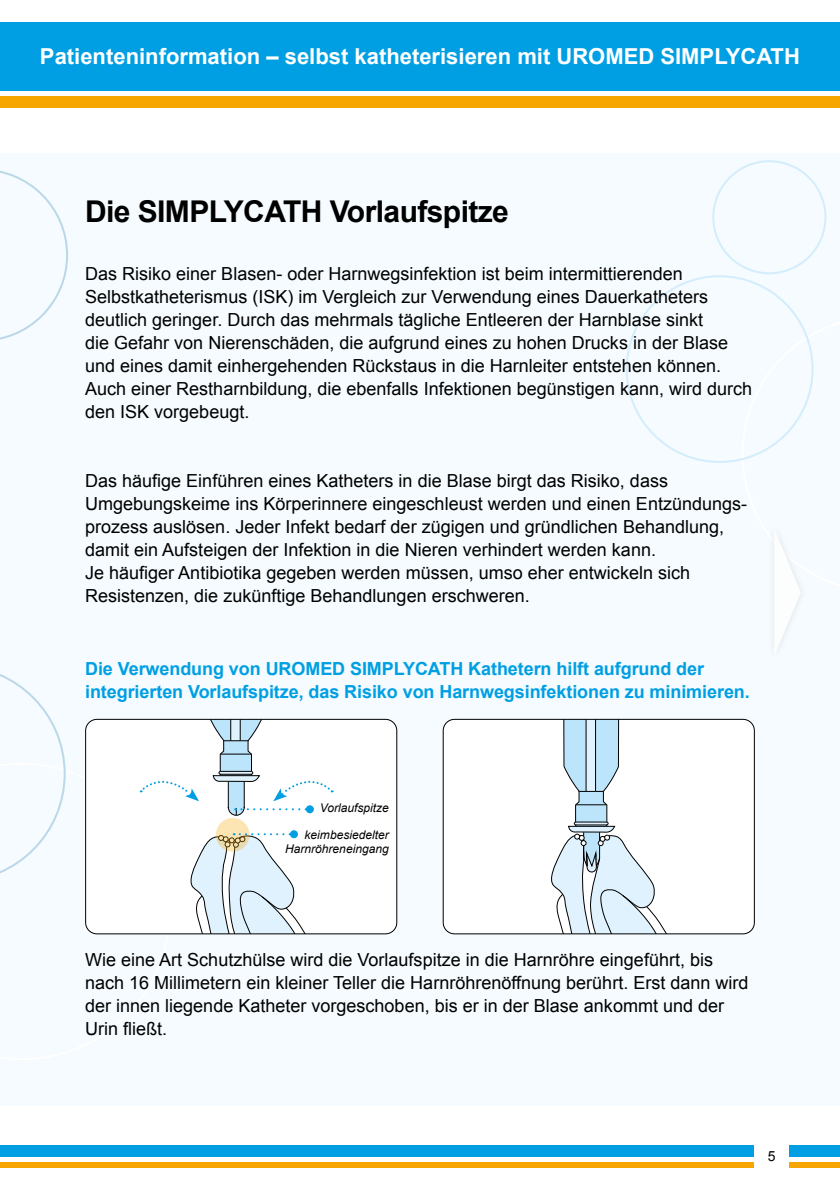
<style>
.page{position:relative;width:840px;height:1191px;background:#fff}
.page>*{position:absolute;margin:0;border:0;box-sizing:border-box;transform-origin:0 0}
.t1{font:700 30px "Arial";letter-spacing:-.02em;color:#000}
.t2{font:700 22px "Arial";color:#fff}
.t3{font:18px/23px "Arial";color:#000}
.t4{font:700 18px/23px "Arial";letter-spacing:-.005em;color:#009fe3}
.t5{font:14px "Arial";color:#000}
.t6{font:italic 12px/14px "Arial";color:#000;text-align:right}
</style>
<div class="page">
<div style="left:0;top:23px;width:839px;height:68px;background:#009fe3"></div>
<div style="left:0;top:1145px;width:839px;height:12px;background:#009fe3"></div>
<div style="left:0;top:1162px;width:839px;height:6px;background:#f7a600"></div>
<div style="left:0;top:96px;width:839px;height:12px;background:#f7a600"></div>
<div style="left:754px;top:1145px;width:34px;height:23px;background:#fff"></div>
<div style="left:0;top:153px;width:839px;height:953px;background:#f5fbfe"></div>
<svg style="left:0;top:171px;width:68px;height:169px"></svg>
<svg style="left:0;top:674px;width:66px;height:199px"></svg>
<div style="left:711px;top:160px;width:115px;height:114px;border:2px solid #d4edfc;border-radius:50%"></div>
<div style="left:86px;top:719px;width:310px;height:215px;background:#fff;border-radius:11px"></div>
<div style="left:85px;top:719px;width:312px;height:215px;border:1px solid #000;border-radius:11px"></div>
<div style="left:443px;top:719px;width:311px;height:215px;background:#fff;border-radius:11px"></div>
<svg style="left:551px;top:721px;width:115px;height:211px"></svg>
<div style="left:442px;top:719px;width:312px;height:215px;border:1px solid #000;border-radius:11px"></div>
<svg style="left:141px;top:780px;width:58px;height:21px"></svg>
<svg style="left:208px;top:719px;width:124px;height:97px"></svg>
<div style="left:216px;top:818px;width:33px;height:33px;background:#fce4b3;border-radius:50%"></div>
<svg style="left:187px;top:833px;width:124px;height:101px"></svg>
<div style="left:290px;top:830px;width:8px;height:8px;background:#009fe3;border-radius:50%"></div>
<svg style="left:741px;top:316px;width:73px;height:327px"></svg>
<p class="t2" style="left:40px;top:42px;width:761px">Patienteninformation – selbst katheterisieren mit UROMED SIMPLYCATH</p>
<h1 class="t1" style="left:85px;top:191px;width:425px">Die SIMPLYCATH Vorlaufspitze</h1>
<p class="t3" style="left:85px;top:262px;width:668px">Das Risiko einer Blasen- oder Harnwegsinfektion ist beim intermittierenden Selbstkatheterismus (ISK) im Vergleich zur Verwendung eines Dauerkatheters deutlich geringer. Durch das mehrmals tägliche Entleeren der Harnblase sinkt<br>die Gefahr von Nierenschäden, die aufgrund eines zu hohen Drucks in der Blase und eines damit einhergehenden Rückstaus in die Harnleiter entstehen können.<br>Auch einer Restharnbildung, die ebenfalls Infektionen begünstigen kann, wird durch den ISK vorgebeugt.</p>
<p class="t3" style="left:85px;top:469px;width:663px">Das häufige Einführen eines Katheters in die Blase birgt das Risiko, dass Umgebungskeime ins Körperinnere eingeschleust werden und einen Entzündungs&shy;prozess auslösen. Jeder Infekt bedarf der zügigen und gründlichen Behandlung, damit ein Aufsteigen der Infektion in die Nieren verhindert werden kann.<br>Je häufiger Antibiotika gegeben werden müssen, umso eher entwickeln sich Resistenzen, die zukünftige Behandlungen erschweren.</p>
<p class="t4" style="left:85px;top:658px;width:665px">Die Verwendung von UROMED SIMPLYCATH Kathetern hilft aufgrund der integrierten Vorlaufspitze, das Risiko von Harnwegsinfektionen zu minimieren.</p>
<p class="t6" style="left:319px;top:800px;width:70px">Vorlaufspitze</p>
<p class="t6" style="left:285px;top:827px;width:105px">keimbesiedelter<br>Harnröhreneingang</p>
<p class="t3" style="left:85px;top:948px;width:664px">Wie eine Art Schutzhülse wird die Vorlaufspitze in die Harnröhre eingeführt, bis nach 16 Millimetern ein kleiner Teller die Harnröhrenöffnung berührt. Erst dann wird der innen liegende Katheter vorgeschoben, bis er in der Blase ankommt und der Urin fließt.</p>
<p class="t5" style="left:767px;top:1147px;width:9px">5</p>
</div>
